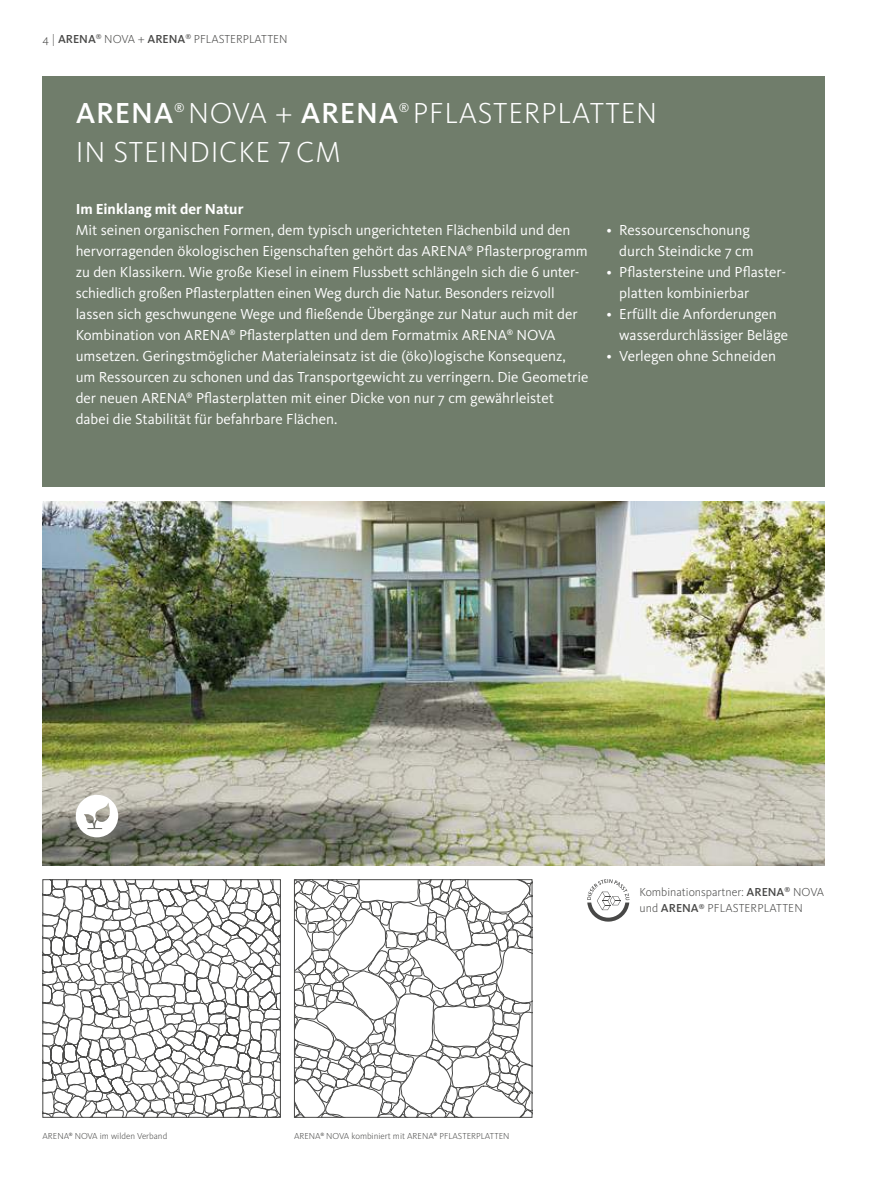
<style>
.page{position:relative;width:893px;height:1191px;background:#fff}
.page>*{position:absolute;margin:0;border:0;box-sizing:border-box;transform-origin:0 0}
.t1{font:300 30px "Kievit Pro";letter-spacing:.025em;color:#fff}
.t2{font:500 30px "Kievit Pro";letter-spacing:.025em;color:#fff}
.t3{font:15px/21px "Kievit Pro";color:#fff}
.t4{font:700 15px "Kievit Pro";color:#fff}
.t5{font:12.3px "Kievit Pro";color:#fff}
.t6{font:300 12px/16.4px "Kievit Pro";color:#484847}
.t7{font:300 9px "Kievit Pro";color:#484847}
.s1{font-weight:500}
</style>
<div class="page">
<svg style="left:43px;top:881px;width:238px;height:237px"></svg>
<div style="left:43px;top:879px;width:238px;height:238px;border:1px solid #484847"></div>
<svg style="left:294px;top:865px;width:238px;height:250px"></svg>
<div style="left:294px;top:879px;width:238px;height:238px;border:1px solid #484847"></div>
<img style="left:43px;top:501px;width:782px;height:364px">
<div style="left:43px;top:77px;width:782px;height:410px;background:#707d6b"></div>
<svg style="left:76px;top:795px;width:42px;height:42px"></svg>
<svg style="left:587px;top:879px;width:42px;height:42px"></svg>
<p class="t6" style="left:43px;top:31px;width:246px">4 | <span class="s1">ARENA</span><sup>®</sup> NOVA + <span class="s1">ARENA</span><sup>®</sup> PFLASTERPLATTEN</p>
<h1 class="t2" style="left:76px;top:95px;width:99px">ARENA</h1>
<p class="t5" style="left:174px;top:100px;width:12px">®</p>
<h1 class="t1" style="left:188px;top:95px;width:212px">NOVA + <span class="s1">ARENA</span></h1>
<p class="t5" style="left:399px;top:100px;width:12px">®</p>
<h1 class="t1" style="left:413px;top:95px;width:246px">PFLASTERPLATTEN</h1>
<h1 class="t1" style="left:76px;top:134px;width:267px">IN STEINDICKE 7 CM</h1>
<p class="t4" style="left:76px;top:200px;width:169px">Im Einklang mit der Natur</p>
<p class="t3" style="left:76px;top:220px;width:514px">Mit seinen organischen Formen, dem typisch ungerichteten Flächenbild und den hervorragenden ökologischen Eigenschaften gehört das ARENA<sup>®</sup> Pflasterprogramm zu den Klassikern. Wie große Kiesel in einem Flussbett schlängeln sich die 6 unter&shy;schiedlich großen Pflasterplatten einen Weg durch die Natur. Besonders reizvoll lassen sich geschwungene Wege und fließende Übergänge zur Natur auch mit der Kombination von ARENA<sup>®</sup> Pflasterplatten und dem Formatmix ARENA<sup>®</sup> NOVA umsetzen. Geringstmöglicher Materialeinsatz ist die (öko)logische Konsequenz, um Ressourcen zu schonen und das Transportgewicht zu verringern. Die Geometrie der neuen ARENA<sup>®</sup> Pflasterplatten mit einer Dicke von nur 7 cm gewährleistet dabei die Stabilität für befahrbare Flächen.</p>
<p class="t3" style="left:606px;top:220px;width:149px;text-align:right">• Ressourcenschonung durch Steindicke 7 cm</p>
<p class="t3" style="left:619px;top:262px;width:168px;text-indent:-13px">• Pflastersteine und Pflaster&shy;platten kombinierbar</p>
<p class="t3" style="left:619px;top:304px;width:170px;text-indent:-13px">• Erfüllt die Anforderungen wasserdurchlässiger Beläge</p>
<p class="t3" style="left:606px;top:346px;width:171px">• Verlegen ohne Schneiden</p>
<p class="t7" style="left:43px;top:1130px;width:126px">ARENA<sup>®</sup> NOVA im wilden Verband</p>
<p class="t7" style="left:294px;top:1130px;width:217px">ARENA<sup>®</sup> NOVA kombiniert mit ARENA<sup>®</sup> PFLASTERPLATTEN</p>
<p class="t6" style="left:640px;top:883px;width:186px">Kombinationspartner: <span class="s1">ARENA</span><sup>®</sup> NOVA und <span class="s1">ARENA</span><sup>®</sup> PFLASTERPLATTEN</p>
</div>
